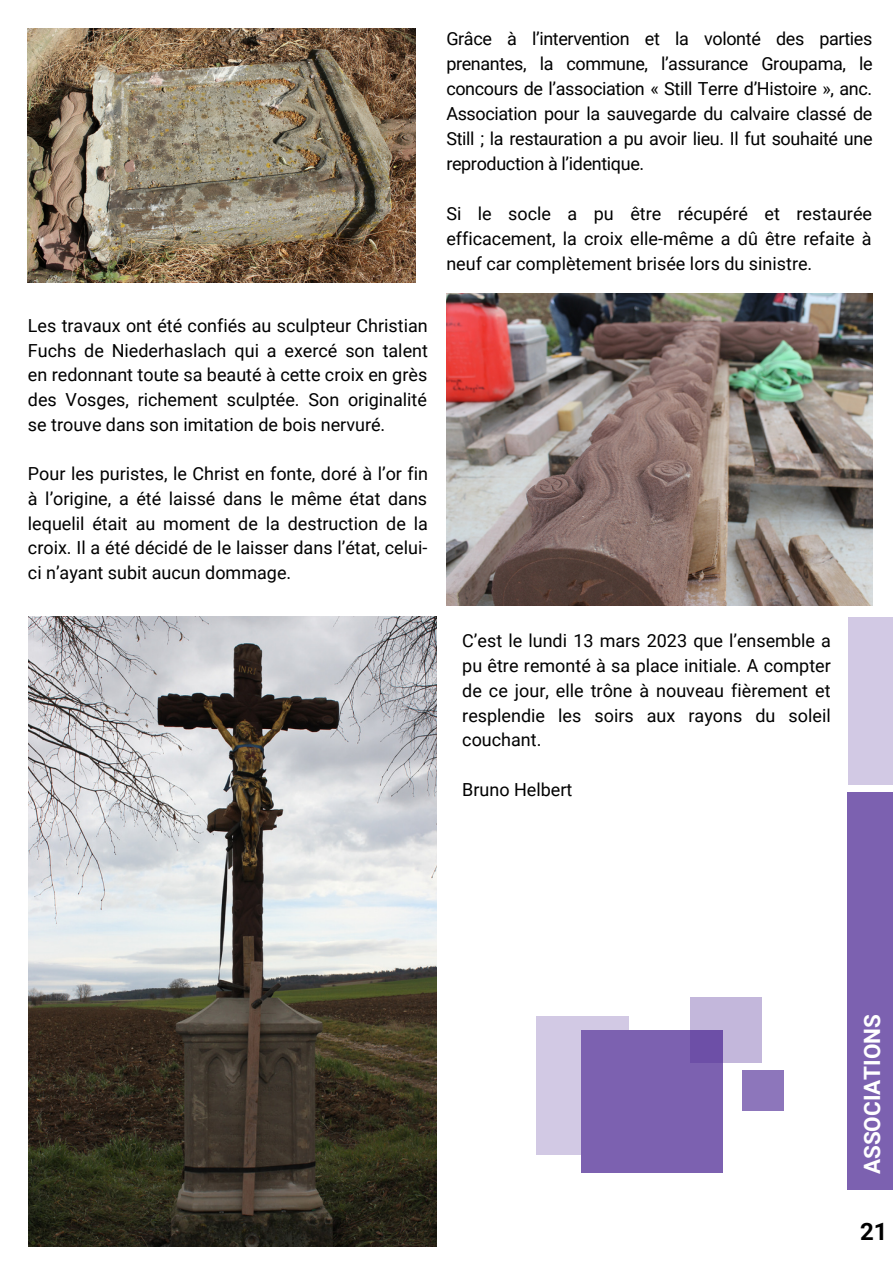
<style>
.page{position:relative;width:893px;height:1264px;background:#fff}
.page>*{position:absolute;margin:0;border:0;box-sizing:border-box;transform-origin:0 0}
.t1{font:700 24px "Roboto";color:#000}
.t2{font:700 22.5px "Roboto";color:#fff}
.t3{font:18px/24.8px "Roboto";color:#000;text-align:justify}
</style>
<div class="page">
<div style="left:847px;top:792px;width:45px;height:397px;background:#7c61b0"></div>
<div style="left:536px;top:1016px;width:92px;height:137px;background:#d2c9e4"></div>
<div style="left:581px;top:1029px;width:141px;height:143px;background:#7c61b0"></div>
<svg style="left:690px;top:997px;width:71px;height:65px;background:#af9fcf"></svg>
<div style="left:741px;top:1070px;width:42px;height:40px;background:#8d76bb"></div>
<div style="left:848px;top:617px;width:44px;height:167px;background:#d2c9e4"></div>
<img style="left:28px;top:29px;width:388px;height:254px">
<img style="left:446px;top:293px;width:426px;height:313px">
<img style="left:28px;top:616px;width:408px;height:630px">
<p class="t3" style="left:28px;top:313px;width:401px">Les travaux ont été confiés au sculpteur Christian Fuchs de Niederhaslach qui a exercé son talent en redonnant toute sa beauté à cette croix en grès des Vosges, richement sculptée. Son originalité se trouve dans son imitation de bois nervuré.</p>
<p class="t3" style="left:28px;top:461px;width:401px">Pour les puristes, le Christ en fonte, doré à l’or fin à l’origine, a été laissé dans le même état dans lequelil était au moment de la destruction de la croix. Il a été décidé de le laisser dans l’état, celui&shy;ci n’ayant subit aucun dommage.</p>
<p class="t3" style="left:446px;top:26px;width:427px">Grâce à l’intervention et la volonté des parties prenantes, la commune, l’assurance Groupama, le concours de l’association « Still Terre d’Histoire », anc.<br>Association pour la sauvegarde du calvaire classé de Still ; la restauration a pu avoir lieu. Il fut souhaité une reproduction à l’identique.</p>
<p class="t3" style="left:446px;top:201px;width:427px">Si le socle a pu être récupéré et restaurée efficacement, la croix elle-même a dû être refaite à neuf car complètement brisée lors du sinistre.</p>
<p class="t3" style="left:462px;top:629px;width:370px">C’est le lundi 13 mars 2023 que l’ensemble a pu être remonté à sa place initiale. A compter de ce jour, elle trône à nouveau fièrement et resplendie les soirs aux rayons du soleil couchant.</p>
<p class="t3" style="left:462px;top:777px;width:111px">Bruno Helbert</p>
<p class="t2" style="left:859px;top:1174px;width:162px;rotate:-90deg">ASSOCIATIONS</p>
<h1 class="t1" style="left:860px;top:1217px;width:29px">21</h1>
</div>
